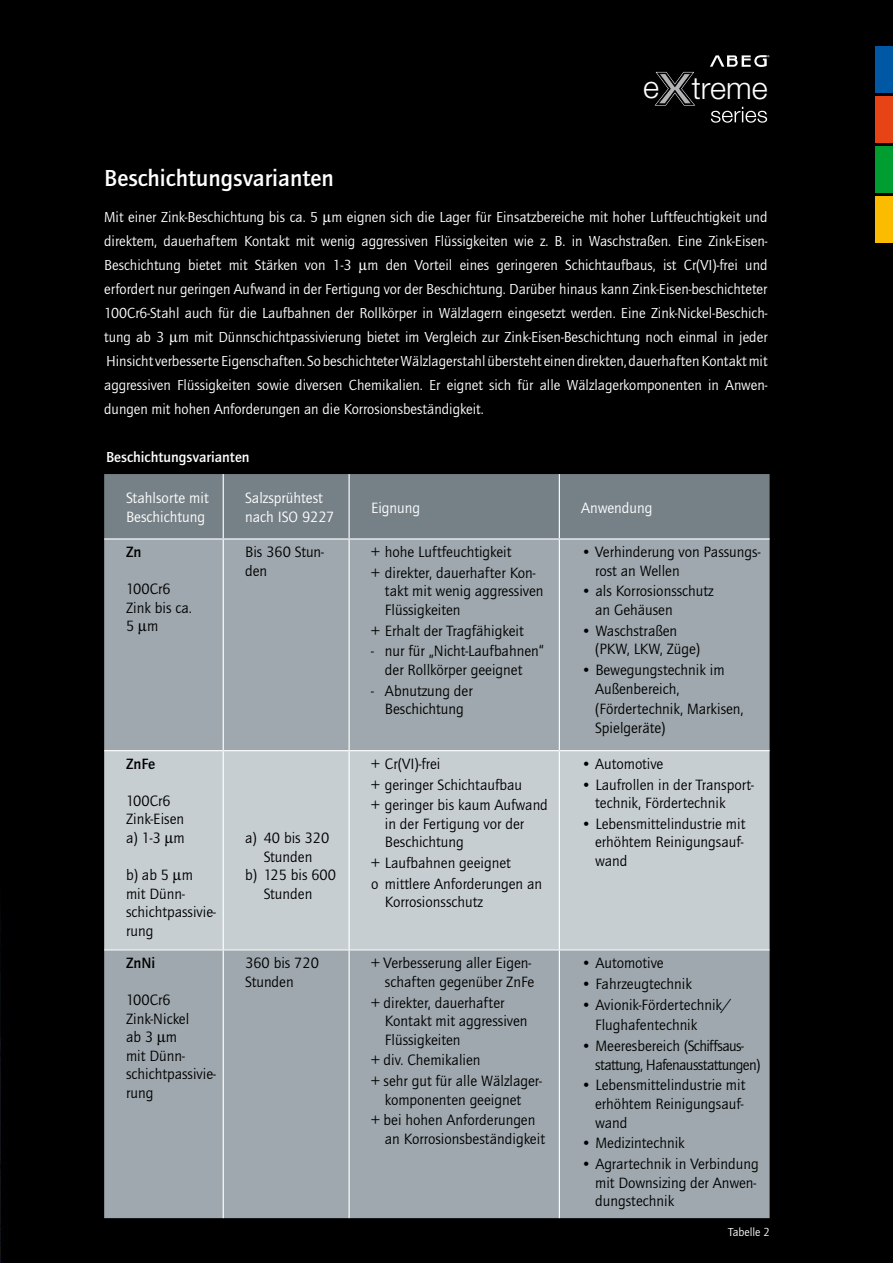
<style>
.page{position:relative;width:893px;height:1263px;background:#000}
.page>*{position:absolute;margin:0;border:0;box-sizing:border-box;transform-origin:0 0}
.t1{font:300 30.75px "Helvetica Neue LT";color:#fff}
.t2{font:700 24px "Quay Itc T";color:#fff}
.t3{font:15.45px/18.6px "Quay Itc T";color:#000}
.t4{font:15.45px/18.6px "Quay Itc T";color:#fff}
.t5{font:15.45px/18.6px "Quay Itc T";letter-spacing:-.04em;color:#000}
.t6{font:700 15.45px "Quay Itc T";color:#000}
.t7{font:15px/24px "Quay Itc T";color:#fff;text-align:justify}
.t8{font:700 15px "Quay Itc T";color:#fff}
.t9{font:12px "Quay Itc T";color:#fff}
</style>
<div class="page">
<div style="left:876px;top:46px;width:17px;height:47px;background:#0057a3"></div>
<div style="left:876px;top:96px;width:17px;height:46px;background:#e64415"></div>
<div style="left:876px;top:146px;width:17px;height:47px;background:#009d30"></div>
<div style="left:876px;top:197px;width:17px;height:46px;background:#fabb00"></div>
<svg style="left:711px;top:107px;width:56px;height:16px"></svg>
<svg style="left:655px;top:72px;width:40px;height:34px"></svg>
<svg style="left:710px;top:55px;width:59px;height:12px"></svg>
<div style="left:104px;top:474px;width:666px;height:64px;background:#768187"></div>
<div style="left:104px;top:539px;width:666px;height:679px;background:#9fa8ae"></div>
<div style="left:104px;top:751px;width:666px;height:198px;background:#c7ced2"></div>
<hr style="left:223px;top:474px;width:1px;height:64px;background:#fff">
<hr style="left:349px;top:474px;width:1px;height:64px;background:#fff">
<hr style="left:559px;top:474px;width:1px;height:64px;background:#fff">
<hr style="left:104px;top:538px;width:119px;height:1px;background:#fff">
<hr style="left:223px;top:538px;width:126px;height:1px;background:#fff">
<hr style="left:223px;top:539px;width:1px;height:211px;background:#fff">
<hr style="left:349px;top:538px;width:210px;height:1px;background:#fff">
<hr style="left:349px;top:539px;width:1px;height:211px;background:#fff">
<hr style="left:559px;top:538px;width:211px;height:1px;background:#fff">
<hr style="left:559px;top:539px;width:1px;height:211px;background:#fff">
<hr style="left:104px;top:750px;width:119px;height:1px;background:#fff">
<hr style="left:223px;top:750px;width:126px;height:1px;background:#fff">
<hr style="left:223px;top:751px;width:1px;height:198px;background:#fff">
<hr style="left:349px;top:750px;width:210px;height:1px;background:#fff">
<hr style="left:349px;top:751px;width:1px;height:198px;background:#fff">
<hr style="left:559px;top:750px;width:211px;height:1px;background:#fff">
<hr style="left:559px;top:751px;width:1px;height:198px;background:#fff">
<hr style="left:223px;top:950px;width:1px;height:268px;background:#fff">
<hr style="left:349px;top:950px;width:1px;height:268px;background:#fff">
<hr style="left:559px;top:950px;width:1px;height:268px;background:#fff">
<hr style="left:104px;top:949px;width:119px;height:1px;background:#fff">
<hr style="left:223px;top:949px;width:126px;height:1px;background:#fff">
<hr style="left:349px;top:949px;width:210px;height:1px;background:#fff">
<hr style="left:559px;top:949px;width:211px;height:1px;background:#fff">
<h1 class="t1" style="left:643px;top:69px;width:126px">e treme</h1>
<h2 class="t2" style="left:104px;top:164px;width:231px">Beschichtungsvarianten</h2>
<p class="t7" style="left:104px;top:205px;width:665px">Mit einer Zink-Beschichtung bis ca. 5 µm eignen sich die Lager für Einsatzbereiche mit hoher Luftfeuchtigkeit und direktem, dauerhaftem Kontakt mit wenig aggressiven Flüssigkeiten wie z. B. in Waschstraßen. Eine Zink-Eisen-Beschichtung bietet mit Stärken von 1-3 µm den Vorteil eines geringeren Schichtaufbaus, ist Cr(VI)-frei und erfordert nur geringen Aufwand in der Fertigung vor der Beschichtung. Darüber hinaus kann Zink-Eisen-beschichteter 100Cr6-Stahl auch für die Laufbahnen der Rollkörper in Wälzlagern eingesetzt werden. Eine Zink-Nickel-Beschich&shy;tung ab 3 µm mit Dünnschichtpassivierung bietet im Vergleich zur Zink-Eisen-Beschichtung noch einmal in jeder Hinsicht verbesserte Eigenschaften. So beschichteter Wälzlagerstahl übersteht einen direkten, dauerhaften Kontakt mit aggressiven Flüssigkeiten sowie diversen Chemikalien. Er eignet sich für alle Wälzlagerkomponenten in Anwen&shy;dungen mit hohen Anforderungen an die Korrosionsbeständigkeit.</p>
<p class="t8" style="left:106px;top:448px;width:145px">Beschichtungsvarianten</p>
<p class="t4" style="left:126px;top:489px;width:84px">Stahlsorte mit<br>Beschichtung</p>
<p class="t4" style="left:245px;top:489px;width:91px">Salzsprühtest nach ISO 9227</p>
<p class="t4" style="left:371px;top:498px;width:51px">Eignung</p>
<p class="t4" style="left:581px;top:498px;width:73px">Anwendung</p>
<p class="t6" style="left:126px;top:543px;width:17px">Zn</p>
<p class="t3" style="left:126px;top:579px;width:67px">100Cr6<br>Zink bis ca.<br>5 μm</p>
<p class="t3" style="left:245px;top:542px;width:80px">Bis 360 Stun&shy;den</p>
<p class="t3" style="left:371px;top:541px;width:166px;line-height:20.7px">+ hohe Luftfeuchtigkeit<br>+ direkter, dauerhafter Kon-</p>
<p class="t3" style="left:385px;top:582px;width:160px">takt mit wenig aggressiven<br>Flüssigkeiten</p>
<p class="t3" style="left:371px;top:621px;width:154px">+ Erhalt der Tragfähigkeit</p>
<p class="t3" style="left:371px;top:642px;width:174px;text-align:center">- nur für „Nicht-Laufbahnen“ der Rollkörper geeignet</p>
<p class="t3" style="left:371px;top:681px;width:103px;text-align:center">- Abnutzung der<br>Beschichtung</p>
<p class="t3" style="left:595px;top:542px;width:167px;text-indent:-14px">• Verhinderung von Passungs&shy;rost an Wellen</p>
<p class="t3" style="left:595px;top:582px;width:120px;text-indent:-14px">• als Korrosionsschutz an Gehäusen</p>
<p class="t3" style="left:595px;top:621px;width:107px;text-indent:-14px">• Waschstraßen (PKW, LKW, Züge)</p>
<p class="t3" style="left:595px;top:660px;width:131px;text-indent:-14px">• Bewegungstechnik im<br>Außenbereich,</p>
<p class="t3" style="left:595px;top:700px;width:150px">(Fördertechnik, Markisen,<br>Spielgeräte)</p>
<p class="t6" style="left:126px;top:755px;width:31px">ZnFe</p>
<p class="t3" style="left:126px;top:791px;width:60px">100Cr6<br>Zink-Eisen a) 1-3 μm</p>
<p class="t3" style="left:126px;top:865px;width:91px">b) ab 5 μm mit Dünn&shy;schichtpassivie&shy;rung</p>
<p class="t6" style="left:126px;top:954px;width:31px">ZnNi</p>
<p class="t3" style="left:126px;top:991px;width:91px">100Cr6<br>Zink-Nickel<br>ab 3 μm<br>mit Dünn&shy;schichtpassivie&shy;rung</p>
<p class="t3" style="left:245px;top:828px;width:92px;text-align:center">a) 40 bis 320<br>Stunden<br>b) 125 bis 600<br>Stunden</p>
<p class="t3" style="left:371px;top:753px;width:178px;line-height:20.7px">+ Cr(VI)-frei<br>+ geringer Schichtaufbau<br>+ geringer bis kaum Aufwand</p>
<p class="t3" style="left:385px;top:814px;width:141px">in der Fertigung vor der<br>Beschichtung</p>
<p class="t3" style="left:371px;top:852px;width:173px;line-height:20.7px">+ Laufbahnen geeignet<br>o mittlere Anforderungen an</p>
<p class="t3" style="left:385px;top:893px;width:99px">Korrosionsschutz</p>
<p class="t3" style="left:245px;top:953px;width:75px">360 bis 720<br>Stunden</p>
<p class="t3" style="left:371px;top:953px;width:165px;text-align:right">+ Verbesserung aller Eigen&shy;schaften gegenüber ZnFe</p>
<p class="t3" style="left:385px;top:993px;width:144px;text-indent:-14px">+ direkter, dauerhafter<br>Kontakt mit aggressiven<br>Flüssigkeiten</p>
<p class="t3" style="left:371px;top:1049px;width:172px;line-height:20.7px">+ div. Chemikalien<br>+ sehr gut für alle Wälzlager-</p>
<p class="t3" style="left:371px;top:1089px;width:166px;line-height:20.7px;text-align:center">komponenten geeignet<br>+ bei hohen Anforderungen</p>
<p class="t3" style="left:385px;top:1129px;width:162px">an Korrosionsbeständigkeit</p>
<p class="t3" style="left:581px;top:754px;width:84px">• Automotive</p>
<p class="t3" style="left:595px;top:775px;width:160px;text-indent:-14px">• Laufrollen in der Transport&shy;technik, Fördertechnik</p>
<p class="t3" style="left:595px;top:814px;width:152px;text-align:justify;text-indent:-14px">• Lebensmittelindustrie mit erhöhtem Reinigungsauf&shy;wand</p>
<p class="t3" style="left:581px;top:953px;width:84px">• Automotive</p>
<p class="t3" style="left:581px;top:974px;width:112px">• Fahrzeugtechnik</p>
<p class="t3" style="left:595px;top:994px;width:137px;line-height:20.7px;text-indent:-14px">• Avionik-Fördertechnik/<br>Flughafentechnik</p>
<p class="t5" style="left:595px;top:1036px;width:167px;text-indent:-14px">• Meeresbereich (Schiffsaus&shy;stattung, Hafenausstattungen)</p>
<p class="t3" style="left:595px;top:1076px;width:152px;text-align:justify;text-indent:-14px">• Lebensmittelindustrie mit erhöhtem Reinigungsauf&shy;wand</p>
<p class="t3" style="left:581px;top:1134px;width:105px">• Medizintechnik</p>
<p class="t3" style="left:595px;top:1154px;width:165px;text-indent:-14px">• Agrartechnik in Verbindung mit Downsizing der Anwen&shy;dungstechnik</p>
<p class="t9" style="left:728px;top:1225px;width:43px">Tabelle 2</p>
</div>
